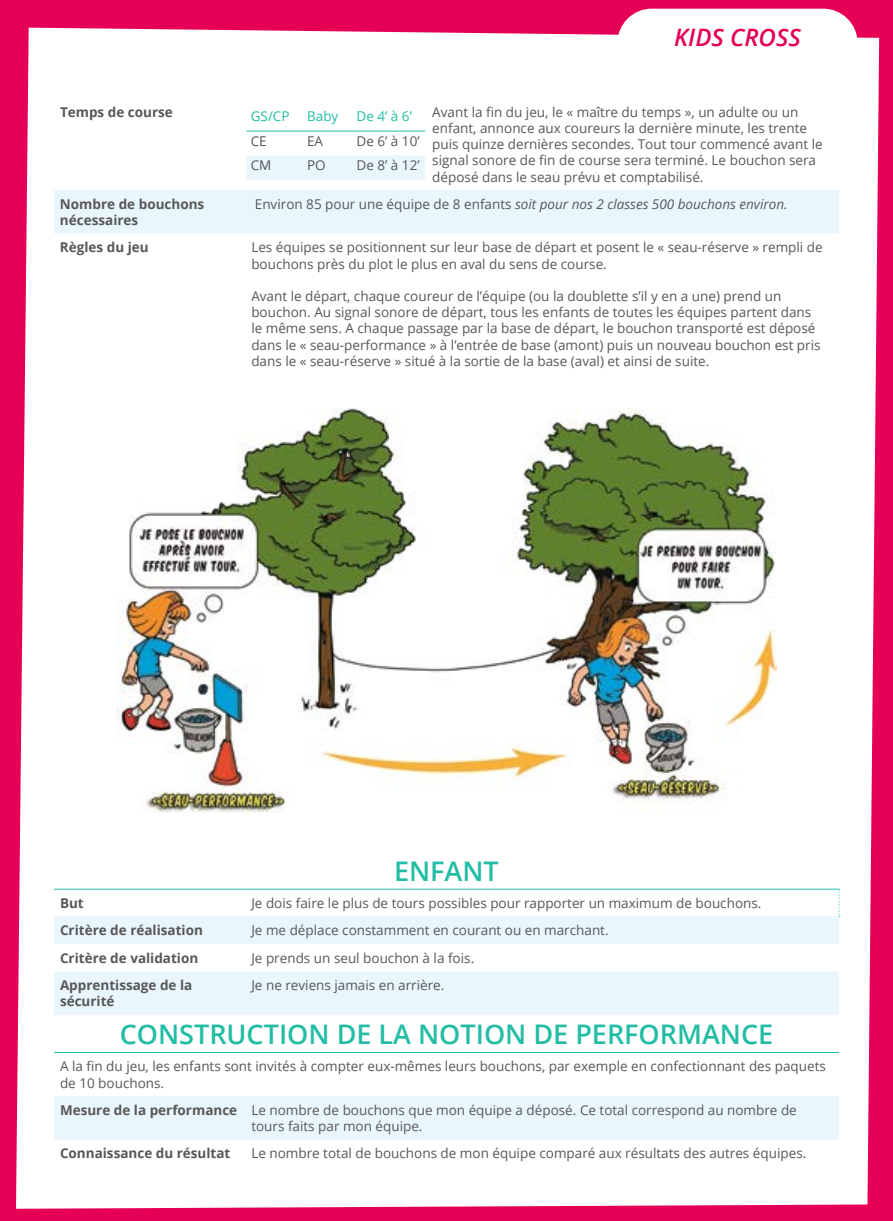
<style>
.page{position:relative;width:893px;height:1221px;background:#fff}
.page>*{position:absolute;margin:0;border:0;box-sizing:border-box;transform-origin:0 0}
.t1{font:600 27px "Open Sans";color:#23bda5}
.t2{font:italic 600 24px "Open Sans";color:#e50056}
.t3{font:13.5px/16.2px "Open Sans";color:#575756}
.t4{font:700 13.5px/16.2px "Open Sans";color:#575756}
.t5{font:italic 13.5px "Open Sans";color:#575756}
.t6{font:13.5px "Open Sans";color:#23bda5}
.s1{font-style:normal}
.s2{font-weight:700}
</style>
<div class="page">
<div style="left:0;top:0;width:893px;height:1220px;background:#e50056"></div>
<div style="left:16px;top:28px;width:863px;height:1180px;background:#fff"></div>
<div style="left:617px;top:9px;width:241px;height:77px;background:#fff"></div>
<div style="left:54px;top:190px;width:785px;height:43px;background:#eaf6fe"></div>
<div style="left:247px;top:155px;width:178px;height:25px;background:#eaf6fe"></div>
<hr style="left:247px;top:131px;width:56px;height:1px;background:#23bda5">
<hr style="left:303px;top:131px;width:49px;height:1px;background:#23bda5">
<hr style="left:352px;top:131px;width:73px;height:1px;background:#23bda5">
<img style="left:116px;top:408px;width:661px;height:404px">
<svg style="left:54px;top:916px;width:785px;height:223px;background:#f4fafe"></svg>
<hr style="left:54px;top:1052px;width:191px;height:1px;background:#23bda5">
<hr style="left:245px;top:1052px;width:594px;height:1px;background:#23bda5">
<hr style="left:54px;top:888px;width:191px;height:1px;background:#23bda5">
<hr style="left:245px;top:888px;width:594px;height:1px;background:#23bda5">
<svg style="left:839px;top:889px;width:1px;height:27px"></svg>
<h2 class="t2" style="left:674px;top:21px;width:128px">KIDS CROSS</h2>
<p class="t4" style="left:60px;top:103px;width:114px">Temps de course</p>
<p class="t6" style="left:251px;top:107px;width:40px">GS/CP</p>
<p class="t6" style="left:307px;top:107px;width:33px">Baby</p>
<p class="t6" style="left:356px;top:107px;width:57px">De 4’ à 6’</p>
<p class="t3" style="left:251px;top:132px;width:18px">CE</p>
<p class="t3" style="left:307px;top:132px;width:18px">EA</p>
<p class="t3" style="left:356px;top:132px;width:65px">De 6’ à 10’</p>
<p class="t3" style="left:251px;top:157px;width:22px">CM</p>
<p class="t3" style="left:307px;top:157px;width:20px">PO</p>
<p class="t3" style="left:356px;top:157px;width:65px">De 8’ à 12’</p>
<p class="t3" style="left:432px;top:103px;width:392px">Avant la fin du jeu, le « maître du temps », un adulte ou un enfant, annonce aux coureurs la dernière minute, les trente puis quinze dernières secondes. Tout tour commencé avant le signal sonore de fin de course sera terminé. Le bouchon sera déposé dans le seau prévu et comptabilisé.</p>
<p class="t4" style="left:60px;top:195px;width:146px">Nombre de bouchons nécessaires</p>
<p class="t5" style="left:255px;top:195px;width:534px"><span class="s1">Environ 85 pour une équipe de 8 enfants</span> soit pour nos 2 classes 500 bouchons environ.</p>
<p class="t4" style="left:60px;top:239px;width:90px">Règles du jeu</p>
<p class="t3" style="left:251px;top:239px;width:573px">Les équipes se positionnent sur leur base de départ et posent le « seau-réserve » rempli de bouchons près du plot le plus en aval du sens de course.</p>
<p class="t3" style="left:251px;top:288px;width:571px">Avant le départ, chaque coureur de l’équipe (ou la doublette s’il y en a une) prend un bouchon. Au signal sonore de départ, tous les enfants de toutes les équipes partent dans le même sens. A chaque passage par la base de départ, le bouchon transporté est déposé dans le « seau-performance » à l’entrée de base (amont) puis un nouveau bouchon est pris dans le « seau-réserve » situé à la sortie de la base (aval) et ainsi de suite.</p>
<h1 class="t1" style="left:394px;top:852px;width:106px">ENFANT</h1>
<p class="t4" style="left:60px;top:894px;width:25px">But</p>
<p class="t3" style="left:251px;top:894px;width:512px">Je dois faire le plus de tours possibles pour rapporter un maximum de bouchons.</p>
<p class="t4" style="left:60px;top:922px;width:144px">Critère de réalisation</p>
<p class="t3" style="left:251px;top:922px;width:359px">Je me déplace constamment en courant ou en marchant.</p>
<p class="t4" style="left:60px;top:949px;width:140px">Critère de validation</p>
<p class="t3" style="left:251px;top:949px;width:224px">Je prends un seul bouchon à la fois.</p>
<p class="t4" style="left:60px;top:976px;width:134px">Apprentissage de la sécurité</p>
<p class="t3" style="left:251px;top:976px;width:195px">Je ne reviens jamais en arrière.</p>
<h1 class="t1" style="left:120px;top:1015px;width:655px">CONSTRUCTION DE LA NOTION DE PERFORMANCE</h1>
<p class="t3" style="left:60px;top:1057px;width:767px">A la fin du jeu, les enfants sont invités à compter eux-mêmes leurs bouchons, par exemple en confectionnant des paquets de 10 bouchons.</p>
<p class="t3" style="left:251px;top:1101px;width:547px;text-indent:-191px"><span class="s2">Mesure de la performance</span> Le nombre de bouchons que mon équipe a déposé. Ce total correspond au nombre de tours faits par mon équipe.</p>
<p class="t4" style="left:60px;top:1144px;width:172px">Connaissance du résultat</p>
<p class="t3" style="left:251px;top:1144px;width:556px">Le nombre total de bouchons de mon équipe comparé aux résultats des autres équipes.</p>
</div>
